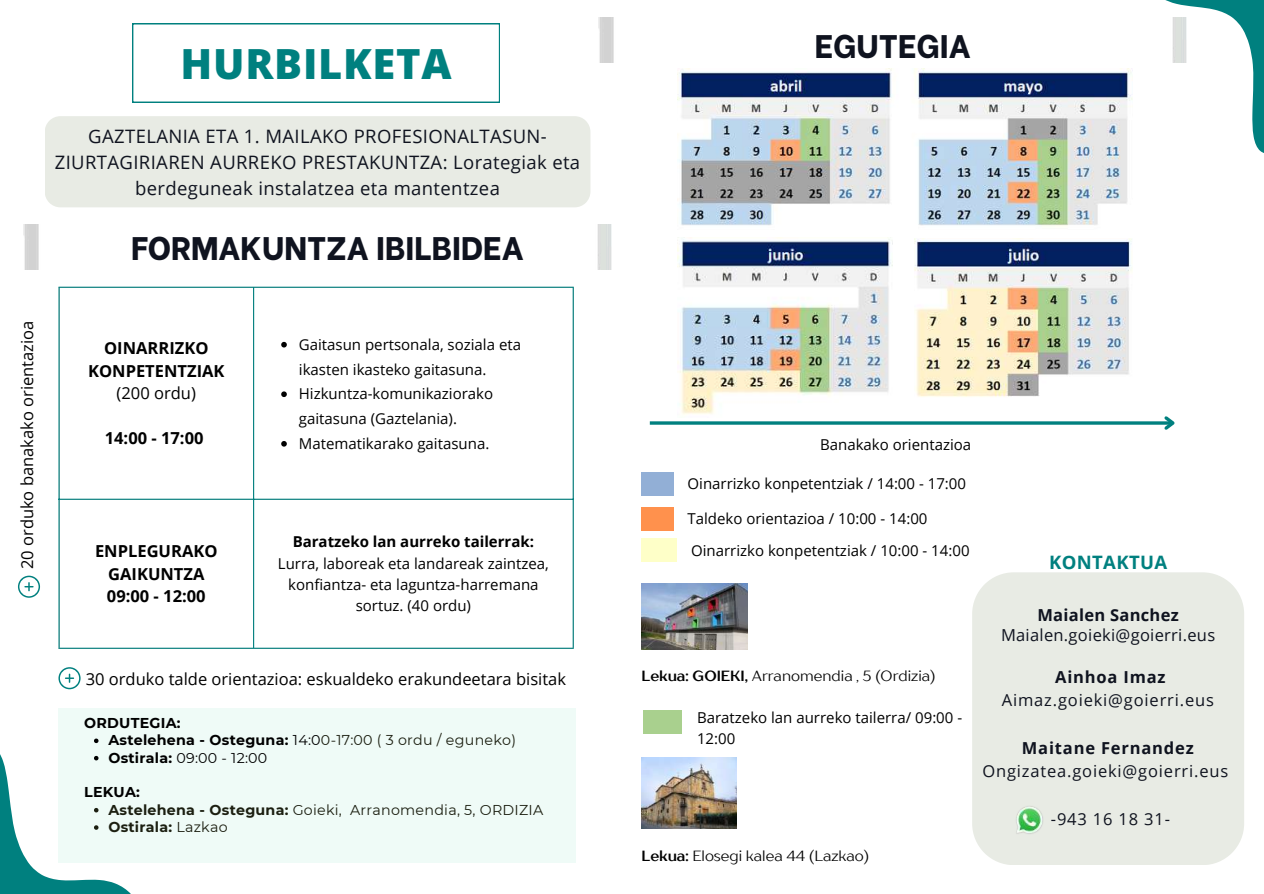
<style>
.page{position:relative;width:1264px;height:894px;background:#fff}
.page>*{position:absolute;margin:0;border:0;box-sizing:border-box;transform-origin:0 0}
.t1{font:800 41.55px "Open Sans";letter-spacing:.02em;color:#00807f}
.t2{font:800 32.55px "Be Vietnam";color:#0f131f}
.t3{font:18.45px/26px "Open Sans";letter-spacing:.02em;color:#0f131f;text-align:center}
.t4{font:700 18.45px "Open Sans";letter-spacing:.02em;color:#00807f}
.t5{font:16.5px "Open Sans";color:#000}
.t6{font:700 16.5px/22.5px "Open Sans";color:#000;text-align:center}
.t7{font:16.5px "Open Sans";letter-spacing:.05em;color:#0f131f}
.t8{font:16.5px "Open Sans";letter-spacing:.015em;color:#0f131f}
.t9{font:700 16.5px "Open Sans";letter-spacing:.05em;color:#0f131f}
.t10{font:700 16.5px "Open Sans";letter-spacing:.015em;color:#0f131f}
.t11{font:15px/24.8px "Open Sans";color:#000}
.t12{font:700 15px "Open Sans";color:#000}
.t13{font:14.7px "TT Drugs";color:#000}
.t14{font:700 14.25px/17.4px "Montserrat";letter-spacing:.015em;color:#000}
.t15{font:14.25px/17.4px "Montserrat";letter-spacing:.015em;color:#1c1f11}
.s1{font-weight:400}
.s2{font-weight:400;color:#1c1f11}
.s3{font-weight:700;color:#000}
.s4{font-weight:700}
</style>
<div class="page">
<img style="left:599px;top:18px;width:15px;height:45px">
<svg style="left:281px;top:342px;width:6px;height:5px"></svg>
<svg style="left:281px;top:391px;width:6px;height:6px"></svg>
<svg style="left:281px;top:441px;width:6px;height:5px"></svg>
<hr style="left:58px;top:288px;width:2px;height:359px;background:#00807f">
<hr style="left:253px;top:288px;width:1px;height:359px;background:#00807f">
<hr style="left:572px;top:288px;width:2px;height:359px;background:#00807f">
<hr style="left:58px;top:286px;width:516px;height:2px;background:#00807f">
<hr style="left:58px;top:498px;width:516px;height:1px;background:#00807f">
<hr style="left:58px;top:647px;width:516px;height:1px;background:#00807f">
<svg style="left:132px;top:23px;width:368px;height:79px"></svg>
<div style="left:58px;top:707px;width:518px;height:155px;background:#effbf7"></div>
<svg style="left:0;top:738px;width:203px;height:155px"></svg>
<img style="left:24px;top:224px;width:587px;height:45px">
<div style="left:45px;top:116px;width:545px;height:91px;background:#e8ebe4"></div>
<img style="left:641px;top:583px;width:106px;height:66px">
<div style="left:972px;top:572px;width:272px;height:292px;background:#e8ebe4"></div>
<img style="left:1014px;top:804px;width:29px;height:30px">
<svg style="left:1132px;top:0;width:131px;height:153px"></svg>
<svg style="left:58px;top:667px;width:23px;height:22px"></svg>
<svg style="left:18px;top:575px;width:22px;height:22px"></svg>
<hr style="left:650px;top:421px;width:522px;height:3px;background:#00807f">
<svg style="left:1161px;top:416px;width:14px;height:14px"></svg>
<img style="left:677px;top:68px;width:455px;height:159px">
<img style="left:677px;top:237px;width:215px;height:178px">
<img style="left:914px;top:238px;width:218px;height:159px">
<div style="left:641px;top:472px;width:33px;height:23px;background:#92afd6"></div>
<div style="left:641px;top:506px;width:33px;height:24px;background:#ff914d"></div>
<div style="left:641px;top:538px;width:36px;height:24px;background:#feffc8"></div>
<img style="left:641px;top:757px;width:95px;height:71px">
<div style="left:643px;top:710px;width:38px;height:23px;background:#a9d08e"></div>
<h1 class="t1" style="left:181px;top:34px;width:272px">HURBILKETA</h1>
<p class="t3" style="left:55px;top:123px;width:527px">GAZTELANIA ETA 1. MAILAKO PROFESIONALTASUN-<br>ZIURTAGIRIAREN AURREKO PRESTAKUNTZA: Lorategiak eta berdeguneak instalatzea eta mantentzea</p>
<h2 class="t2" style="left:131px;top:220px;width:394px">FORMAKUNTZA IBILBIDEA</h2>
<p class="t5" style="left:16px;top:569px;width:250px;rotate:-90deg">20 orduko banakako orientazioa</p>
<p class="t6" style="left:88px;top:336px;width:138px">OINARRIZKO<br>KONPETENTZIAK</p>
<p class="t5" style="left:117px;top:381px;width:81px">(200 ordu)</p>
<p class="t6" style="left:105px;top:426px;width:100px">14:00 - 17:00</p>
<p class="t6" style="left:95px;top:539px;width:124px">ENPLEGURAKO<br>GAIKUNTZA<br>09:00 - 12:00</p>
<p class="t11" style="left:299px;top:331px;width:224px">Gaitasun pertsonala, soziala eta ikasten ikasteko gaitasuna.<br>Hizkuntza-komunikaziorako gaitasuna (Gaztelania).<br>Matematikarako gaitasuna.</p>
<p class="t12" style="left:293px;top:531px;width:243px">Baratzeko lan aurreko tailerrak:</p>
<p class="t11" style="left:278px;top:552px;width:272px;line-height:21.5px;text-align:center">Lurra, laboreak eta landareak zaintzea, konfiantza- eta laguntza-harremana sortuz. (40 ordu)</p>
<p class="t5" style="left:86px;top:667px;width:482px">30 orduko talde orientazioa: eskualdeko erakundeetara bisitak</p>
<p class="t14" style="left:108px;top:714px;width:409px;text-indent:-24px">ORDUTEGIA:<br>Astelehena - Osteguna: <span class="s1">14:0</span><span class="s2">0-17:00 ( 3 ordu / eguneko)<br></span>Ostirala: <span class="s1">09:00 - 12:00</span></p>
<p class="t15" style="left:108px;top:783px;width:436px;text-indent:-24px"><span class="s3">LEKUA:<br></span><span class="s4">Astelehena - Osteguna:</span> Goieki, Arranomendia, 5, ORDIZIA<br><span class="s4">Ostirala:</span> Lazkao</p>
<h2 class="t2" style="left:814px;top:19px;width:157px">EGUTEGIA</h2>
<p class="t11" style="left:820px;top:431px;width:153px">Banakako orientazioa</p>
<p class="t11" style="left:687px;top:471px;width:280px">Oinarrizko konpetentziak / 14:00 - 17:00</p>
<p class="t11" style="left:687px;top:502px;width:283px;line-height:31.5px">Taldeko orientazioa / 10:00 - 14:00<br>Oinarrizko konpetentziak / 10:00 - 14:00</p>
<p class="t4" style="left:1049px;top:548px;width:120px">KONTAKTUA</p>
<p class="t13" style="left:641px;top:666px;width:296px"><span class="s4">Lekua: GOIEKI,</span> Arranomendia , 5 (Ordizia)</p>
<p class="t11" style="left:697px;top:707px;width:267px;line-height:20.2px">Baratzeko lan aurreko tailerra/ 09:00 -<br>12:00</p>
<p class="t13" style="left:641px;top:846px;width:229px"><span class="s4">Lekua:</span> Elosegi kalea 44 (Lazkao)</p>
<p class="t10" style="left:1037px;top:602px;width:143px">Maialen Sanchez</p>
<p class="t8" style="left:1001px;top:623px;width:216px">Maialen.goieki@goierri.eus</p>
<p class="t9" style="left:1055px;top:664px;width:112px">Ainhoa Imaz</p>
<p class="t7" style="left:1001px;top:688px;width:213px">Aimaz.goieki@goierri.eus</p>
<p class="t9" style="left:1021px;top:735px;width:173px">Maitane Fernandez</p>
<p class="t7" style="left:982px;top:759px;width:247px">Ongizatea.goieki@goierri.eus</p>
<p class="t7" style="left:1050px;top:806px;width:121px">-943 16 18 31-</p>
</div>
